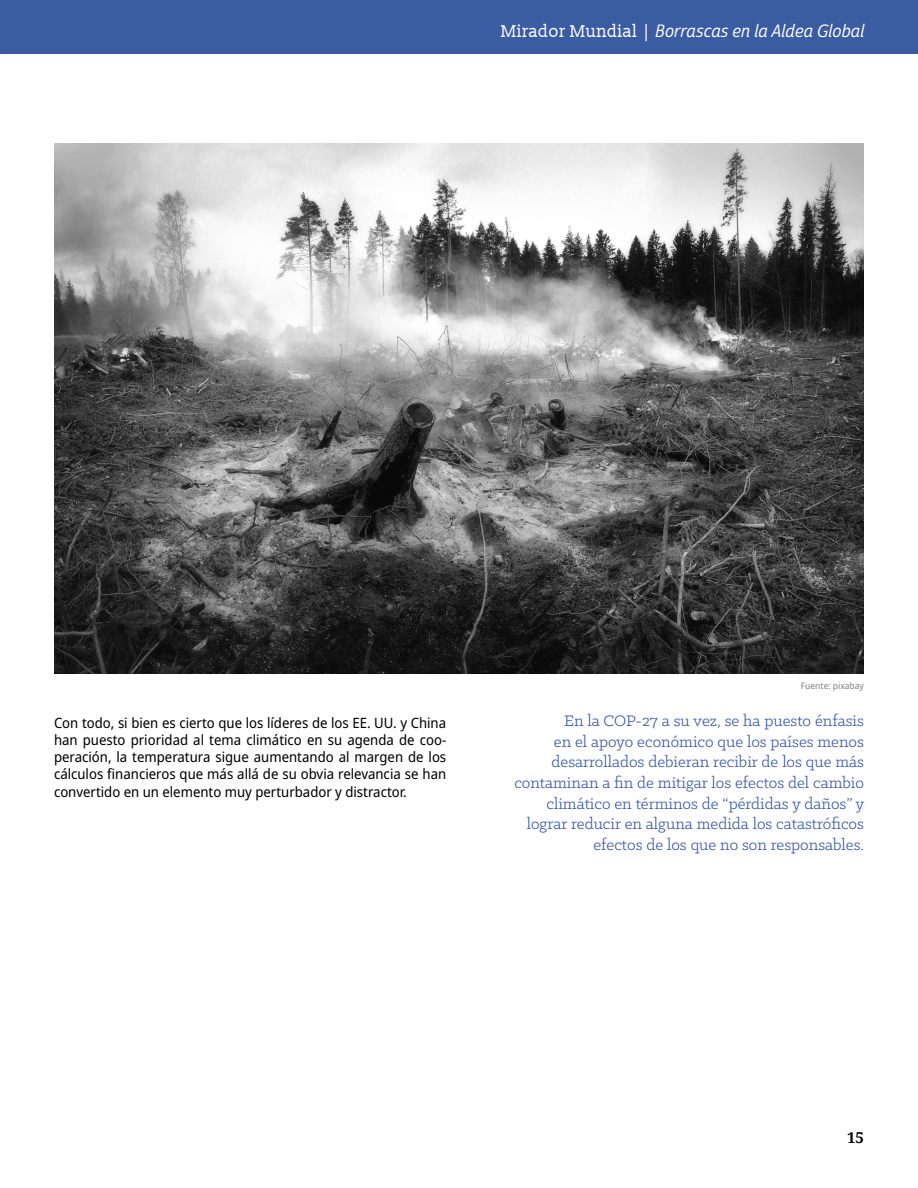
<style>
.page{position:relative;width:918px;height:1188px;background:#fff}
.page>*{position:absolute;margin:0;border:0;box-sizing:border-box;transform-origin:0 0}
.t1{font:17.25px/20.7px "Klinic Slab";color:#3b5ca2;text-align:right}
.t2{font:17.25px "Cabrito Sans Con Med It";color:#fff}
.t3{font:700 15px "Noto Serif";color:#000}
.t4{font:14.25px/17.1px "Noto Sans Display";color:#000;text-align:justify}
.t5{font:9px "Noto Sans Display";color:#818080}
.s1{font-family:"Slabo 13 px"}
.s2{font-family:"Noto Sans Display"}
</style>
<div class="page">
<div style="left:0;top:0;width:918px;height:54px;background:#3b5ca2"></div>
<img style="left:54px;top:144px;width:810px;height:530px">
<p class="t2" style="left:501px;top:20px;width:364px"><span class="s1">Mirador Mundial</span> <span class="s2">|</span> Borrascas en la Aldea Global</p>
<p class="t4" style="left:54px;top:715px;width:394px">Con todo, si bien es cierto que los líderes de los EE. UU. y China han puesto prioridad al tema climático en su agenda de coo&shy;peración, la temperatura sigue aumentando al margen de los cálculos financieros que más allá de su obvia relevancia se han convertido en un elemento muy perturbador y distractor.</p>
<p class="t5" style="left:801px;top:679px;width:65px">Fuente: pixabay</p>
<p class="t1" style="left:514px;top:710px;width:352px">En la COP-27 a su vez, se ha puesto énfasis<br>en el apoyo económico que los países menos desarrollados debieran recibir de los que más contaminan a fin de mitigar los efectos del cambio climático en términos de “pérdidas y daños” y lograr reducir en alguna medida los catastróficos efectos de los que no son responsables.</p>
<p class="t3" style="left:847px;top:1127px;width:18px">15</p>
</div>
